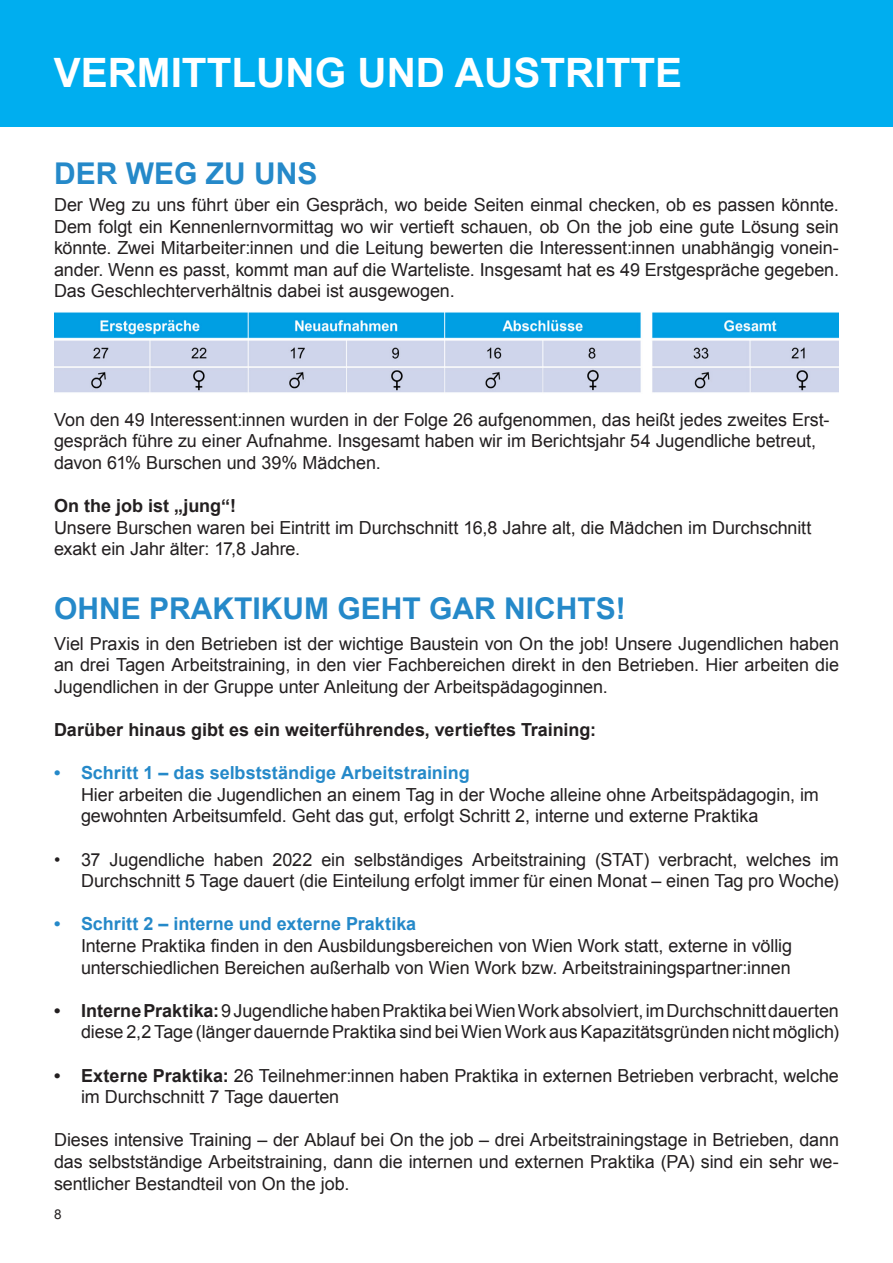
<style>
.page{position:relative;width:893px;height:1263px;background:#fff}
.page>*{position:absolute;margin:0;border:0;box-sizing:border-box;transform-origin:0 0}
.t1{font:700 40.5px "Arial";color:#fff}
.t2{font:700 30px "Arial";color:#2589c9}
.t3{font:18px/21.6px "Arial";letter-spacing:-.005em;color:#231f20}
.t4{font:700 18px "Arial";color:#2589c9}
.t5{font:700 18px "Arial";color:#231f20}
.t6{font:13.5px "Arial";color:#231f20}
.s1{font-weight:700}
</style>
<div class="page">
<div style="left:0;top:0;width:893px;height:126px;background:#00aeef"></div>
<img style="left:54px;top:312px;width:785px;height:81px">
<h1 class="t1" style="left:54px;top:46px;width:630px">VERMITTLUNG UND AUSTRITTE</h1>
<h2 class="t2" style="left:54px;top:154px;width:265px">DER WEG ZU UNS</h2>
<p class="t3" style="left:54px;top:194px;width:786px;text-align:justify">Der Weg zu uns führt über ein Gespräch, wo beide Seiten einmal checken, ob es passen könnte.<br>Dem folgt ein Kennenlernvormittag wo wir vertieft schauen, ob On the job eine gute Lösung sein könnte. Zwei Mitarbeiter:innen und die Leitung bewerten die Interessent:innen unabhängig vonein&shy;ander. Wenn es passt, kommt man auf die Warteliste. Insgesamt hat es 49 Erstgespräche gegeben.<br>Das Geschlechterverhältnis dabei ist ausgewogen.</p>
<p class="t3" style="left:54px;top:409px;width:777px">Von den 49 Interessent:innen wurden in der Folge 26 aufgenommen, das heißt jedes zweites Erst&shy;gespräch führe zu einer Aufnahme. Insgesamt haben wir im Berichtsjahr 54 Jugendliche betreut, davon 61% Burschen und 39% Mädchen.</p>
<p class="t5" style="left:54px;top:494px;width:184px">On the job ist „jung“!</p>
<p class="t3" style="left:54px;top:517px;width:759px">Unsere Burschen waren bei Eintritt im Durchschnitt 16,8 Jahre alt, die Mädchen im Durchschnitt exakt ein Jahr älter: 17,8 Jahre.</p>
<h2 class="t2" style="left:54px;top:589px;width:573px">OHNE PRAKTIKUM GEHT GAR NICHTS!</h2>
<p class="t3" style="left:54px;top:633px;width:786px;text-align:justify">Viel Praxis in den Betrieben ist der wichtige Baustein von On the job! Unsere Jugendlichen haben an drei Tagen Arbeitstraining, in den vier Fachbereichen direkt in den Betrieben. Hier arbeiten die Jugendlichen in der Gruppe unter Anleitung der Arbeitspädagoginnen.</p>
<p class="t5" style="left:54px;top:718px;width:544px">Darüber hinaus gibt es ein weiterführendes, vertieftes Training:</p>
<p class="t4" style="left:54px;top:761px;width:417px">• Schritt 1 – das selbstständige Arbeitstraining</p>
<p class="t3" style="left:81px;top:784px;width:739px">Hier arbeiten die Jugendlichen an einem Tag in der Woche alleine ohne Arbeitspädagogin, im gewohnten Arbeitsumfeld. Geht das gut, erfolgt Schritt 2, interne und externe Praktika</p>
<p class="t3" style="left:54px;top:849px;width:786px;text-align:right">• 37 Jugendliche haben 2022 ein selbständiges Arbeitstraining (STAT) verbracht, welches im<br>Durchschnitt 5 Tage dauert (die Einteilung erfolgt immer für einen Monat – einen Tag pro Woche)</p>
<p class="t4" style="left:54px;top:912px;width:364px">• Schritt 2 – interne und externe Praktika</p>
<p class="t3" style="left:81px;top:935px;width:713px">Interne Praktika finden in den Ausbildungsbereichen von Wien Work statt, externe in völlig unterschiedlichen Bereichen außerhalb von Wien Work bzw. Arbeitstrainingspartner:innen</p>
<p class="t3" style="left:54px;top:1000px;width:786px;text-align:right"><span class="s1">• Interne Praktika:</span> 9 Jugendliche haben Praktika bei Wien Work absolviert, im Durchschnitt dauerten diese 2,2 Tage (länger dauernde Praktika sind bei Wien Work aus Kapazitätsgründen nicht möglich)</p>
<p class="t3" style="left:81px;top:1065px;width:759px;text-indent:-27px"><span class="s1">• Externe Praktika:</span> 26 Teilnehmer:innen haben Praktika in externen Betrieben verbracht, welche im Durchschnitt 7 Tage dauerten</p>
<p class="t3" style="left:54px;top:1129px;width:786px;text-align:justify">Dieses intensive Training – der Ablauf bei On the job – drei Arbeitstrainingstage in Betrieben, dann das selbstständige Arbeitstraining, dann die internen und externen Praktika (PA) sind ein sehr we&shy;sentlicher Bestandteil von On the job.</p>
<p class="t6" style="left:54px;top:1206px;width:9px">8</p>
</div>
